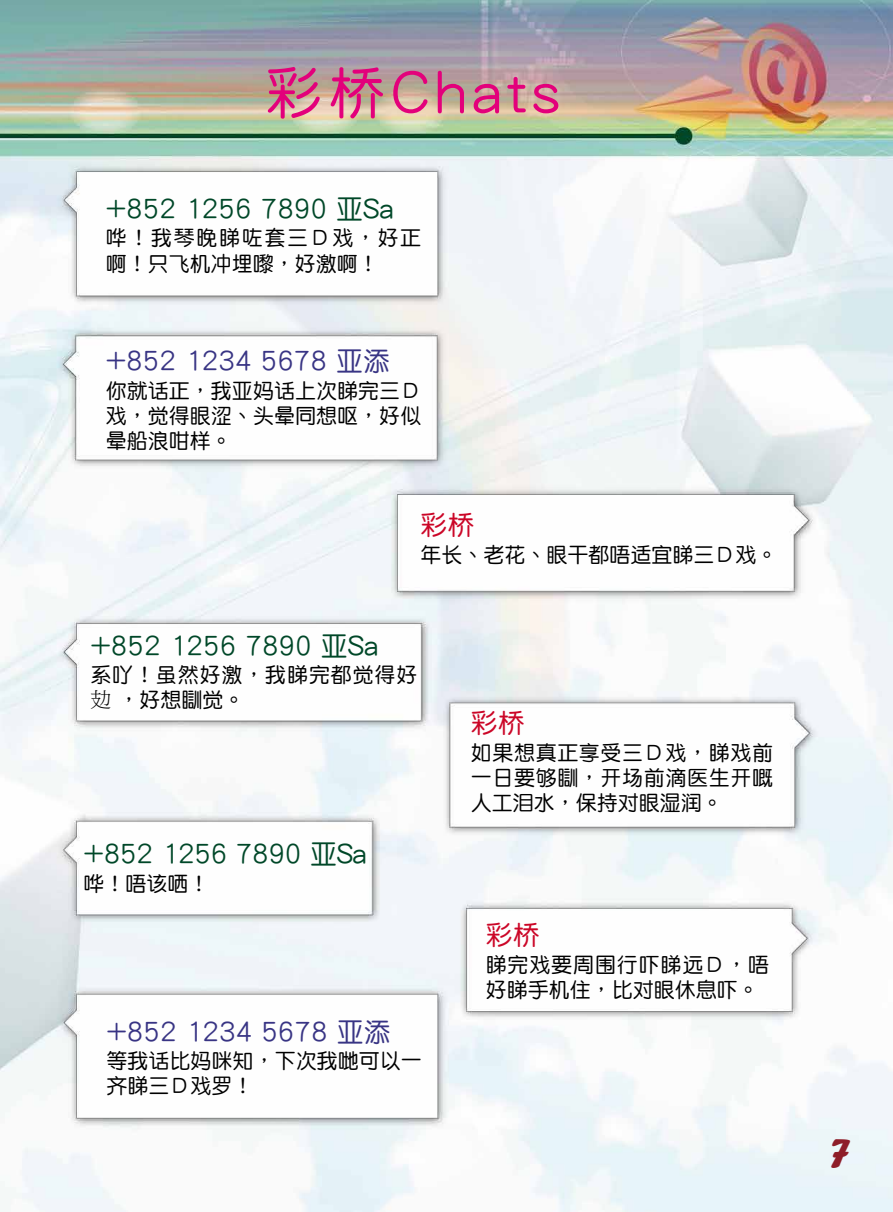
<style>
.page{position:relative;width:893px;height:1212px;background:#fff}
.page>*{position:absolute;margin:0;border:0;box-sizing:border-box;transform-origin:0 0}
.t1{font:57px "DFP Yuan W5 GB5";color:#e3007b}
.t2{font:45px "Forte";color:#8e1d29}
.t3{font:27px "DFP Yuan W5 GB5";color:#004728}
.t4{font:27px "DFP Yuan W5 GB5";color:#383484}
.t5{font:27px "DFP Yuan W5 GB5";color:#cb0627}
.t6{font:21px/25.2px "DFP Yuan W5 GB5";color:#000;text-align:justify}
.t7{font:21px/25.2px "DFP Yuan W5 GB5";letter-spacing:.04em;color:#000}
.t8{font:21px/25.2px "DFP Yuan W5 GB5";letter-spacing:.08em;color:#000}
.s1{font-family:"P Ming Li U"}
</style>
<div class="page">
<img style="left:0;top:0;width:893px;height:1212px">
<p class="t1" style="left:266px;top:64px;width:295px">彩橋Chats</p>
<p class="t3" style="left:106px;top:195px;width:289px">+852 1256 7890 亞Sa</p>
<p class="t8" style="left:106px;top:225px;width:317px">嘩！我琴晚睇咗套三Ｄ戲，好正啊！隻飛機衝埋嚟，好激啊！</p>
<p class="t4" style="left:106px;top:347px;width:286px">+852 1234 5678 亞添</p>
<p class="t6" style="left:106px;top:378px;width:317px">你就話正，我亞媽話上次睇完三Ｄ戲，覺得眼澀、頭暈同想嘔，好似暈船浪咁樣。</p>
<p class="t5" style="left:420px;top:511px;width:55px">彩橋</p>
<p class="t6" style="left:420px;top:542px;width:358px">年長、老花、眼乾都唔適宜睇三Ｄ戲。</p>
<p class="t3" style="left:90px;top:632px;width:289px">+852 1256 7890 亞Sa</p>
<p class="t7" style="left:90px;top:662px;width:329px">係吖！雖然好激，我睇完都覺得好<span class="s1">攰</span> ，好想瞓覺。</p>
<p class="t3" style="left:84px;top:841px;width:284px">+852 1256 7890 亞Sa</p>
<p class="t6" style="left:84px;top:871px;width:127px">嘩！唔該哂！</p>
<p class="t4" style="left:106px;top:1018px;width:286px">+852 1234 5678 亞添</p>
<p class="t6" style="left:106px;top:1048px;width:317px">等我話比媽咪知，下次我哋可以一齊睇三Ｄ戲囉！</p>
<p class="t5" style="left:471px;top:710px;width:55px">彩橋</p>
<p class="t6" style="left:471px;top:740px;width:304px">如果想真正享受三Ｄ戲，睇戲前一日要夠瞓，開場前滴醫生開嘅人工淚水，保持對眼濕潤。</p>
<p class="t5" style="left:486px;top:922px;width:55px">彩橋</p>
<p class="t7" style="left:486px;top:952px;width:285px">睇完戲要周圍行吓睇遠Ｄ，唔好睇手機住，比對眼休息吓。</p>
<p class="t2" style="left:830px;top:1127px;width:23px">7</p>
</div>
